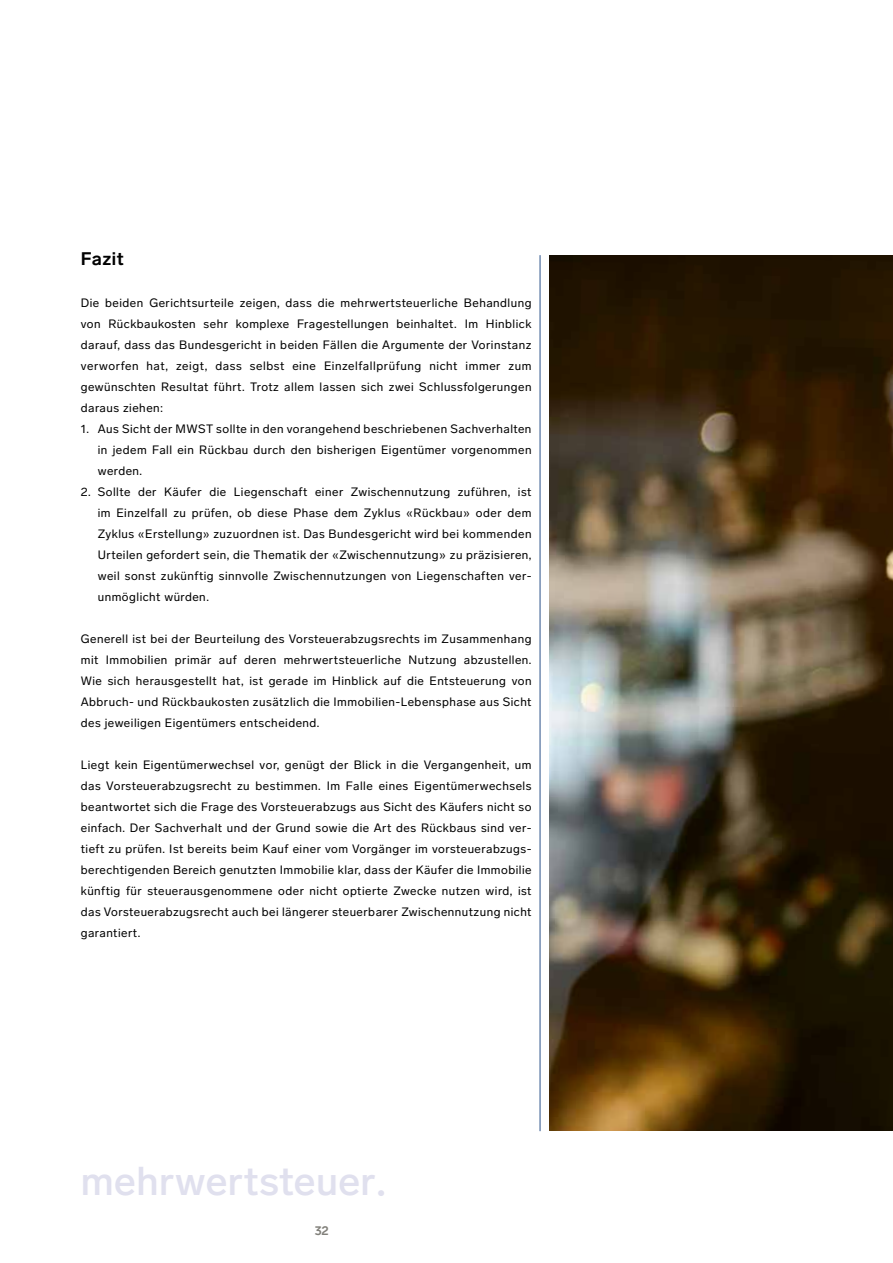
<style>
.page{position:relative;width:893px;height:1263px;background:#fff}
.page>*{position:absolute;margin:0;border:0;box-sizing:border-box;transform-origin:0 0}
.t1{font:500 39.75px "Lab Grotesque";letter-spacing:.01em;color:#e0e0ee}
.t2{font:700 18px "Lab Grotesque";letter-spacing:.025em;color:#000}
.t3{font:700 12.75px "Lab Grotesque";color:#81807a;scale:.95 1}
.t4{font:12px/21px "Lab Grotesque";letter-spacing:.04em;color:#000;text-align:justify}
</style>
<div class="page">
<img style="left:549px;top:256px;width:344px;height:874px">
<hr style="left:540px;top:255px;width:1px;height:876px;background:#2a5089">
<h2 class="t2" style="left:81px;top:248px;width:45px">Fazit</h2>
<p class="t4" style="left:81px;top:293px;width:452px">Die beiden Gerichtsurteile zeigen, dass die mehrwertsteuerliche Behandlung von Rückbaukosten sehr komplexe Fragestellungen beinhaltet. Im Hinblick darauf, dass das Bundesgericht in beiden Fällen die Argumente der Vorinstanz verworfen hat, zeigt, dass selbst eine Einzelfallprüfung nicht immer zum gewünschten Resultat führt. Trotz allem lassen sich zwei Schlussfolgerungen daraus ziehen:</p>
<p class="t4" style="left:98px;top:419px;width:435px;text-indent:-17px">1. Aus Sicht der MWST sollte in den vorangehend beschriebenen Sachverhalten in jedem Fall ein Rückbau durch den bisherigen Eigentümer vorgenommen werden.</p>
<p class="t4" style="left:98px;top:482px;width:435px;text-indent:-17px">2. Sollte der Käufer die Liegenschaft einer Zwischennutzung zuführen, ist im Einzelfall zu prüfen, ob diese Phase dem Zyklus «Rückbau» oder dem Zyklus «Erstellung» zuzuordnen ist. Das Bundesgericht wird bei kommenden Urteilen gefordert sein, die Thematik der «Zwischennutzung» zu präzisieren, weil sonst zukünftig sinnvolle Zwischennutzungen von Liegenschaften ver&shy;unmöglicht würden.</p>
<p class="t4" style="left:81px;top:629px;width:452px">Generell ist bei der Beurteilung des Vorsteuerabzugsrechts im Zusammenhang mit Immobilien primär auf deren mehrwertsteuerliche Nutzung abzustellen.<br>Wie sich herausgestellt hat, ist gerade im Hinblick auf die Entsteuerung von Abbruch- und Rückbaukosten zusätzlich die Immobilien-Lebensphase aus Sicht des jeweiligen Eigentümers entscheidend.</p>
<p class="t4" style="left:81px;top:755px;width:452px">Liegt kein Eigentümerwechsel vor, genügt der Blick in die Vergangenheit, um das Vorsteuerabzugsrecht zu bestimmen. Im Falle eines Eigentümerwechsels beantwortet sich die Frage des Vorsteuerabzugs aus Sicht des Käufers nicht so einfach. Der Sachverhalt und der Grund sowie die Art des Rückbaus sind ver&shy;tieft zu prüfen. Ist bereits beim Kauf einer vom Vorgänger im vorsteuerabzugs&shy;berechtigenden Bereich genutzten Immobilie klar, dass der Käufer die Immobilie künftig für steuerausgenommene oder nicht optierte Zwecke nutzen wird, ist das Vorsteuerabzugsrecht auch bei längerer steuerbarer Zwischennutzung nicht garantiert.</p>
<h1 class="t1" style="left:81px;top:1157px;width:307px">mehrwertsteuer·</h1>
<p class="t3" style="left:315px;top:1223px;width:16px">32</p>
</div>
